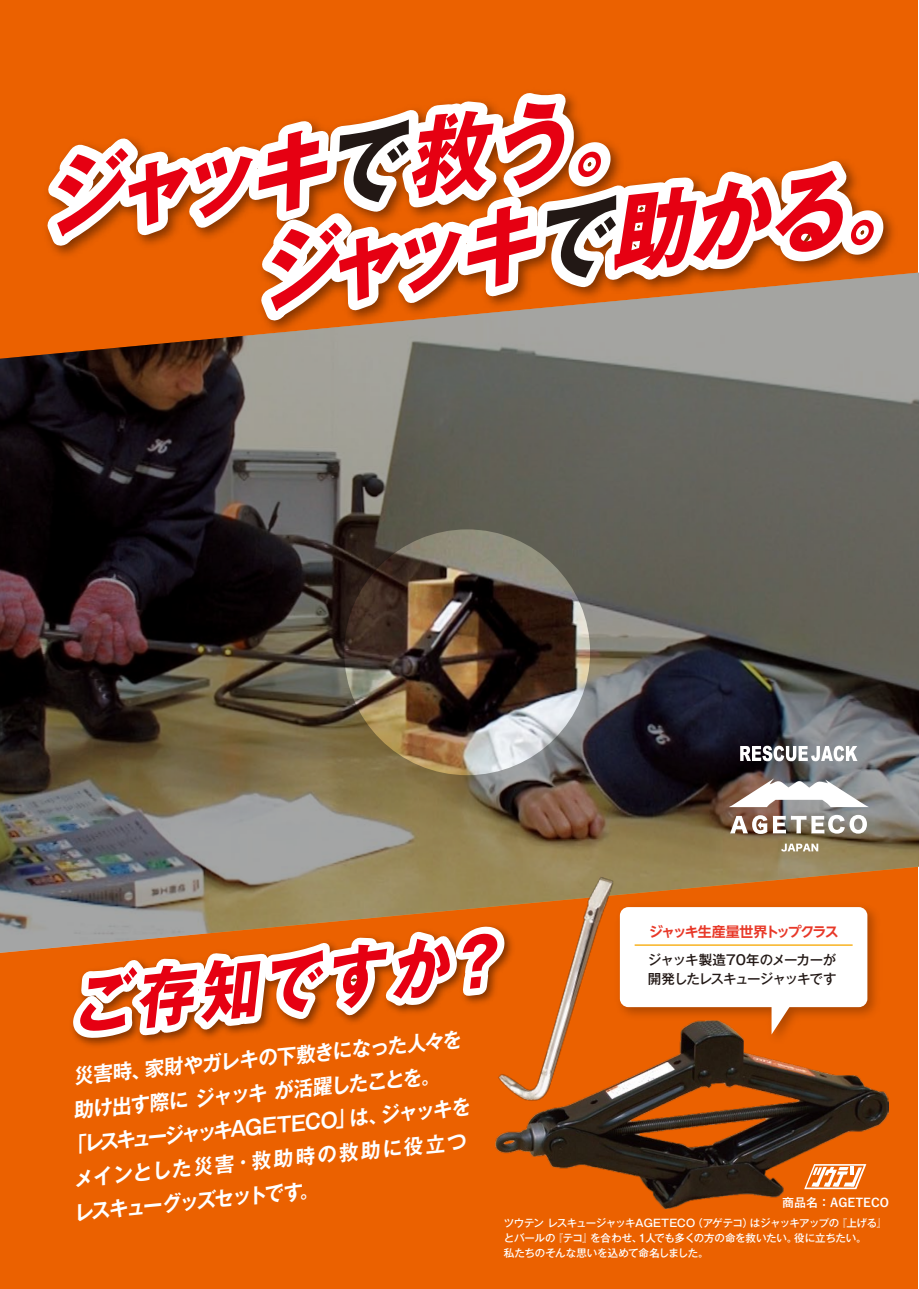
<style>
.page{position:relative;width:919px;height:1289px;background:#fff}
.page>*{position:absolute;margin:0;border:0;box-sizing:border-box;transform-origin:0 0}
.t1{font:italic 700 87px/96.9px "Gothic MB101 Pr 6 N";color:#e60012;scale:.92 1}
.t2{font:italic 700 65.7px "Gothic MB101 Pr 6 N";color:#e60012;scale:.9 1}
.t3{font:700 20.55px "Gothic MB101 Pr 6 N De";color:#fff;scale:.95 1}
.t4{font:700 13.95px "UD Shin Go NT Pr 6 De";letter-spacing:-.12em;color:#e83828}
.t5{font:500 13.5px/18.9px "Gothic MB101 Pr 6 N";letter-spacing:-.065em;color:#221815}
.t6{font:700 12px "Yu Go";color:#fff}
.t7{font:500 10.5px/15px "Gothic MB101 Pr 6 N";letter-spacing:-.035em;color:#fff}
.s1{color:#221815}
</style>
<div class="page">
<div style="left:0;top:0;width:917px;height:1288px;background:#eb6100"></div>
<svg style="left:46px;top:92px;width:848px;height:180px"></svg>
<img style="left:495px;top:1051px;width:393px;height:157px">
<svg style="left:804px;top:1164px;width:62px;height:25px"></svg>
<img style="left:630px;top:953px;width:247px;height:98px">
<div style="left:619px;top:907px;width:248px;height:100px;background:#fff;border-radius:9px"></div>
<svg style="left:771px;top:1007px;width:23px;height:27px"></svg>
<svg style="left:72px;top:953px;width:410px;height:93px"></svg>
<img style="left:0;top:272px;width:918px;height:681px">
<svg style="left:728px;top:778px;width:140px;height:29px;background:#beb8b5"></svg>
<svg style="left:781px;top:843px;width:37px;height:8px"></svg>
<svg style="left:730px;top:814px;width:136px;height:20px;background:#b0a49b"></svg>
<svg style="left:740px;top:745px;width:117px;height:16px;background:#b1b2b4"></svg>
<img style="left:482px;top:852px;width:148px;height:266px">
<h1 class="t1" style="left:34px;top:148px;width:955px;rotate:-6deg">ジャッキ<span class="s1">で</span>救う。<br>　　ジャッキ<span class="s1">で</span>助かる。</h1>
<p class="t4" style="left:649px;top:920px;width:191px">ジャッキ生産量世界トップクラス</p>
<h2 class="t2" style="left:64px;top:951px;width:484px;rotate:-6deg">ご存知ですか？</h2>
<p class="t5" style="left:647px;top:949px;width:190px">ジャッキ製造70年のメーカーが開発したレスキュージャッキです</p>
<p class="t3" style="left:72px;top:1057px;width:411px;rotate:-5deg">災害時、家財やガレキの下敷きになった人々を</p>
<p class="t3" style="left:72px;top:1091px;width:389px;rotate:-5deg">助け出す際にジャッキが活躍したことを。</p>
<p class="t3" style="left:66px;top:1126px;width:428px;rotate:-5deg">「レスキュージャッキAGETECO」は、ジャッキを</p>
<p class="t3" style="left:72px;top:1160px;width:416px;rotate:-5deg">メインとした災害・救助時の救助に役立つ</p>
<p class="t3" style="left:72px;top:1194px;width:260px;rotate:-5deg">レスキューグッズセットです。</p>
<p class="t6" style="left:782px;top:1195px;width:108px">商品名：AGETECO</p>
<p class="t7" style="left:503px;top:1214px;width:385px">ツウテン レスキュージャッキAGETECO（アゲテコ）はジャッキアップの『上げる』とバールの『テコ』を合わせ、1人でも多くの方の命を救いたい。役に立ちたい。<br>私たちのそんな思いを込めて命名しました。</p>
</div>
